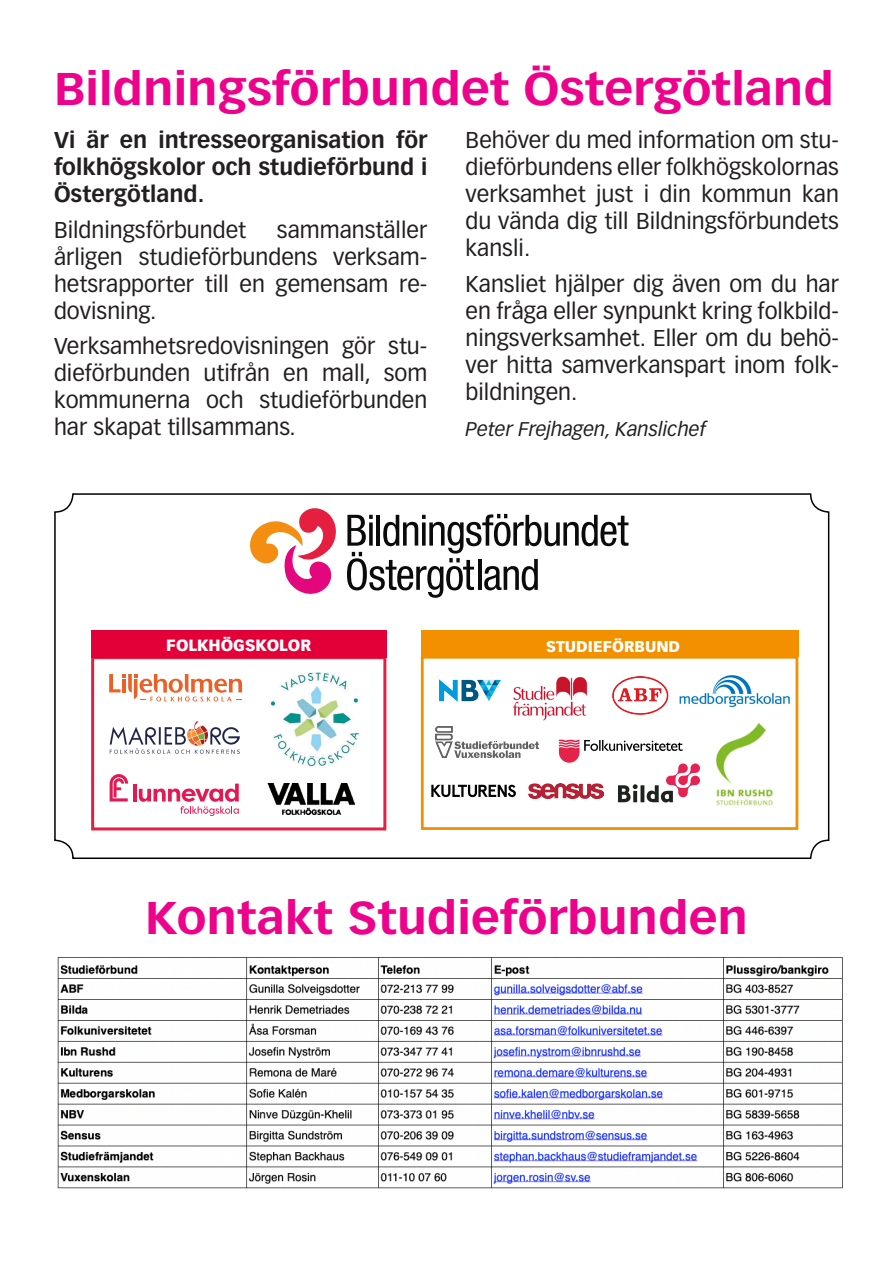
<style>
.page{position:relative;width:893px;height:1263px;background:#fff}
.page>*{position:absolute;margin:0;border:0;box-sizing:border-box;transform-origin:0 0}
.t1{font:700 45px "Vectora LT Pro";color:#ed028c;scale:1.08 1}
.t2{font:22.5px/27px "Vectora LT Pro";color:#231f20;text-align:justify}
.t3{font:700 22.5px/27px "Vectora LT Pro";color:#231f20;text-align:justify}
.t4{font:italic 19.5px "Vectora LT Pro";color:#231f20}
.t5{font:900 16.05px "Vectora LT Pro";color:#fff}
.t6{font:900 15.3px "Vectora LT Pro";color:#fff}
</style>
<div class="page">
<svg style="left:56px;top:495px;width:771px;height:362px"></svg>
<div style="left:91px;top:656px;width:295px;height:174px;border:3px solid #e41f40"></div>
<div style="left:422px;top:657px;width:375px;height:171px;background:#fff"></div>
<div style="left:421px;top:656px;width:377px;height:174px;border:3px solid #f19001"></div>
<div style="left:421px;top:630px;width:377px;height:26px;background:#f29000"></div>
<img style="left:110px;top:720px;width:131px;height:35px">
<svg style="left:110px;top:774px;width:18px;height:27px"></svg>
<hr style="left:133px;top:784px;width:3px;height:17px;background:#e31953">
<svg style="left:139px;top:784px;width:100px;height:32px"></svg>
<img style="left:258px;top:660px;width:119px;height:119px">
<img style="left:267px;top:783px;width:87px;height:31px">
<svg style="left:109px;top:674px;width:133px;height:27px"></svg>
<div style="left:91px;top:630px;width:295px;height:28px;background:#e30038"></div>
<img style="left:512px;top:676px;width:76px;height:45px">
<img style="left:612px;top:676px;width:57px;height:39px">
<img style="left:716px;top:722px;width:58px;height:84px">
<svg style="left:431px;top:785px;width:85px;height:12px"></svg>
<img style="left:436px;top:726px;width:102px;height:32px">
<img style="left:528px;top:783px;width:31px;height:15px">
<svg style="left:559px;top:739px;width:141px;height:63px"></svg>
<img style="left:439px;top:679px;width:62px;height:23px">
<img style="left:679px;top:675px;width:111px;height:32px">
<svg style="left:248px;top:506px;width:90px;height:91px"></svg>
<svg style="left:347px;top:514px;width:281px;height:84px"></svg>
<img style="left:57px;top:957px;width:786px;height:232px">
<p class="t1" style="left:54px;top:61px;width:724px">Bildningsförbundet Östergötland</p>
<p class="t3" style="left:54px;top:127px;width:375px">Vi är en intresseorganisation för folkhögskolor och studieförbund i Östergötland.</p>
<p class="t2" style="left:54px;top:216px;width:194px">Bildningsförbundet</p>
<p class="t2" style="left:54px;top:216px;width:375px;text-indent:223px">sammanställer årligen studieförbundens verksam&shy;hetsrapporter till en gemensam re&shy;dovisning.</p>
<p class="t2" style="left:54px;top:333px;width:375px">Verksamhetsredovisningen gör stu&shy;dieförbunden utifrån en mall, som kommunerna och studieförbunden har skapat tillsammans.</p>
<p class="t2" style="left:466px;top:127px;width:375px">Behöver du med information om stu&shy;dieförbundens eller folkhögskolornas verksamhet just i din kommun kan du vända dig till Bildningsförbundets kansli.</p>
<p class="t2" style="left:466px;top:270px;width:375px">Kansliet hjälper dig även om du har en fråga eller synpunkt kring folkbild&shy;ningsverksamhet. Eller om du behö&shy;ver hitta samverkanspart inom folk&shy;bildningen.</p>
<p class="t4" style="left:466px;top:417px;width:242px">Peter Frejhagen, Kanslichef</p>
<p class="t5" style="left:166px;top:635px;width:147px">FOLKHÖGSKOLOR</p>
<p class="t6" style="left:546px;top:637px;width:136px">STUDIEFÖRBUND</p>
<p class="t1" style="left:145px;top:890px;width:560px">Kontakt Studieförbunden</p>
</div>
